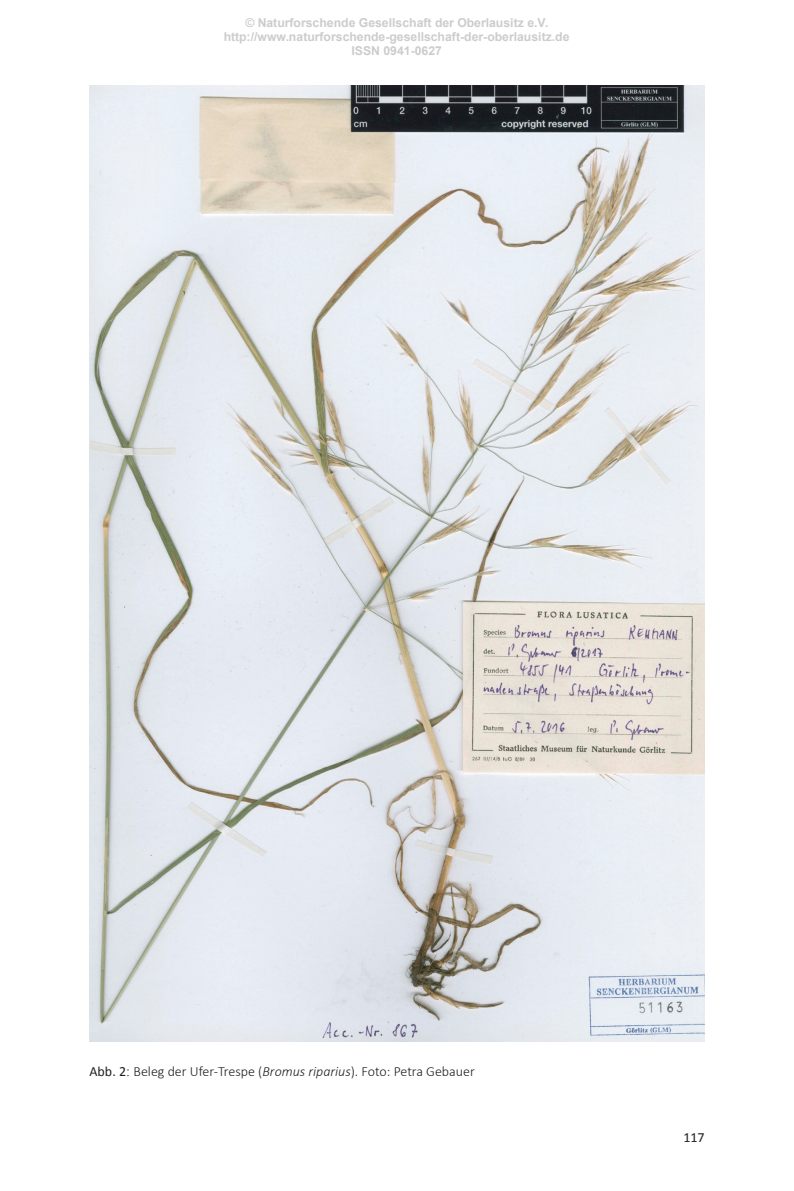
<style>
.page{position:relative;width:794px;height:1191px;background:#fff}
.page>*{position:absolute;margin:0;border:0;box-sizing:border-box;transform-origin:0 0}
.t1{font:300 14px "Calibri";color:#231f20}
.t2{font:14px "Calibri";color:#231f20}
.t3{font:700 12.25px/14px "Arial";color:#ccc;text-align:center}
.s1{font-weight:400}
.s2{font-family:"Times New Roman";font-weight:400}
.s3{font-style:italic}
</style>
<div class="page">
<img style="left:89px;top:86px;width:616px;height:955px">
<p class="t3" style="left:224px;top:15px;width:347px">© Naturforschende Gesellschaft der Oberlausitz e.V. http://www.naturforschende-gesellschaft-der-oberlausitz.de<br>ISSN 0941-0627</p>
<p class="t1" style="left:89px;top:1063px;width:387px"><span class="s1">Abb. 2</span><span class="s2">:</span> Beleg der Ufer-Trespe (<span class="s3">Bromus riparius</span>). Foto: Petra Gebauer</p>
<p class="t2" style="left:683px;top:1128px;width:23px">117</p>
</div>
